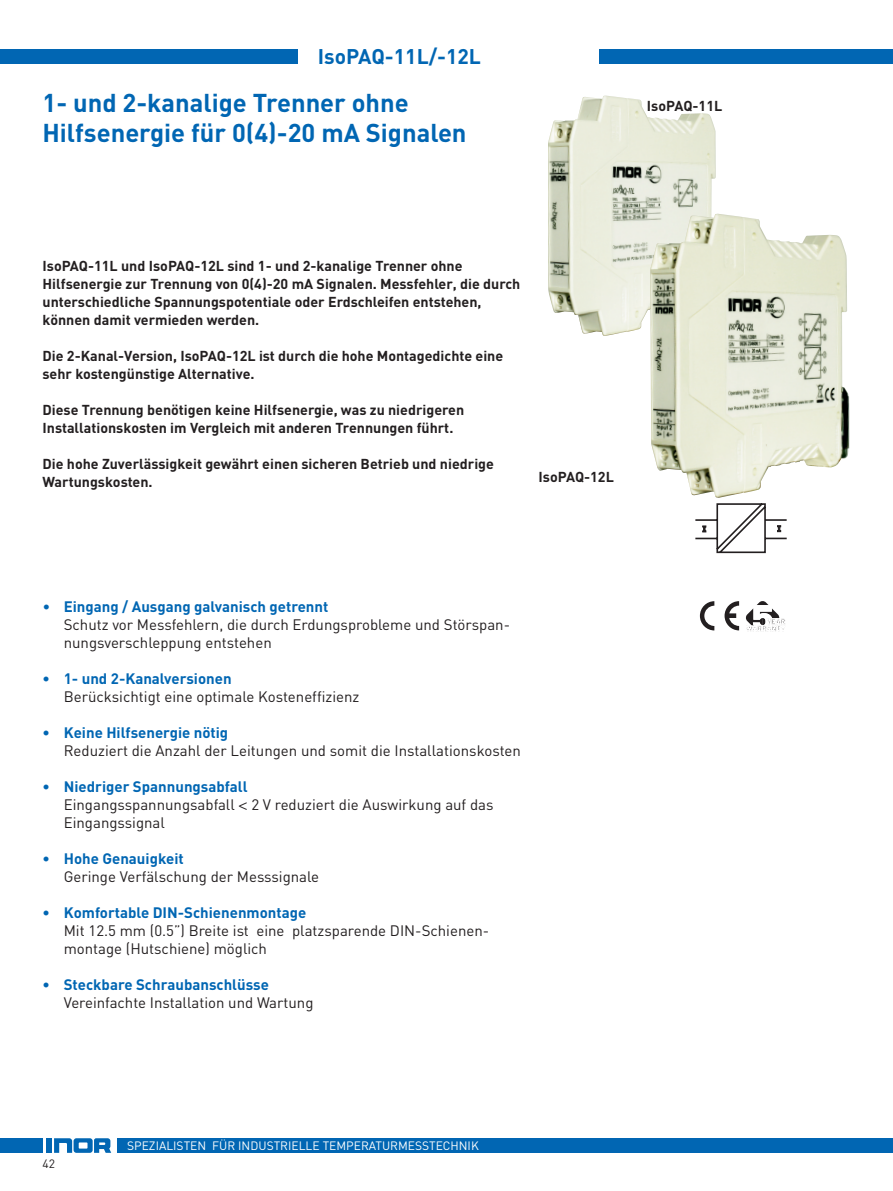
<style>
.page{position:relative;width:893px;height:1191px;background:#fff}
.page>*{position:absolute;margin:0;border:0;box-sizing:border-box;transform-origin:0 0}
.t1{font:700 25.5px/30.6px "DIN";color:#0166b3}
.t2{font:700 21px "DIN";color:#0166b3}
.t3{font:15px/18px "DIN";color:#231f20}
.t4{font:700 15px "DIN";color:#0166b3}
.t5{font:700 14.25px/18px "DIN";color:#231f20}
.t6{font:12px "DIN";color:#fff}
.t7{font:12px "DIN";color:#231f20}
.s1{color:#0166b3}
.s2{font-weight:700;color:#0166b3}
.s3{font-family:"Helvetica Neue"}
</style>
<div class="page">
<div style="left:46px;top:1138px;width:6px;height:14px;background:#0166b3"></div>
<svg style="left:54px;top:1138px;width:57px;height:14px"></svg>
<div style="left:118px;top:1138px;width:775px;height:14px;background:#0166b3"></div>
<div style="left:0;top:49px;width:298px;height:15px;background:#0166b3"></div>
<div style="left:600px;top:49px;width:293px;height:15px;background:#0166b3"></div>
<div style="left:0;top:1138px;width:43px;height:14px;background:#0166b3"></div>
<img style="left:548px;top:96px;width:168px;height:240px">
<img style="left:650px;top:214px;width:199px;height:284px">
<svg style="left:695px;top:503px;width:92px;height:50px"></svg>
<svg style="left:700px;top:601px;width:14px;height:29px"></svg>
<svg style="left:725px;top:601px;width:14px;height:29px"></svg>
<svg style="left:746px;top:601px;width:39px;height:30px"></svg>
<h2 class="t2" style="left:318px;top:43px;width:165px">IsoPAQ-11L/-12L</h2>
<h1 class="t1" style="left:42px;top:86px;width:426px">1- und 2-kanalige Trenner ohne<br>Hilfsenergie für 0(4)-20 mA Signalen</h1>
<p class="t5" style="left:647px;top:96px;width:77px">IsoPAQ-11L</p>
<p class="t5" style="left:43px;top:256px;width:479px">IsoPAQ-11L und IsoPAQ-12L sind 1- und 2-kanalige Trenner ohne Hilfsenergie zur Trennung von 0(4)-20 mA Signalen. Messfehler, die durch unterschiedliche Spannungspotentiale oder Erdschleifen entstehen, können damit vermieden werden.</p>
<p class="t5" style="left:43px;top:346px;width:462px">Die 2-Kanal-Version, IsoPAQ-12L ist durch die hohe Montagedichte eine sehr kostengünstige Alternative.</p>
<p class="t5" style="left:43px;top:400px;width:423px">Diese Trennung benötigen keine Hilfsenergie, was zu niedrigeren<br>Installationskosten im Vergleich mit anderen Trennungen führt.</p>
<p class="t5" style="left:43px;top:454px;width:453px">Die hohe Zuverlässigkeit gewährt einen sicheren Betrieb und niedrige<br>Wartungskosten.</p>
<p class="t5" style="left:539px;top:468px;width:77px">IsoPAQ-12L</p>
<p class="t3" style="left:64px;top:597px;width:448px;text-indent:-21px"><span class="s1">•</span> <span class="s2">Eingang / Ausgang galvanisch getrennt<br></span>Schutz vor Messfehlern, die durch Erdungsprobleme und Störspan&shy;nungsverschleppung entstehen</p>
<p class="t4" style="left:43px;top:669px;width:191px">• 1- und 2-Kanalversionen</p>
<p class="t3" style="left:64px;top:687px;width:297px">Berücksichtigt eine optimale Kosteneffizienz</p>
<p class="t4" style="left:43px;top:723px;width:187px">• Keine Hilfsenergie nötig</p>
<p class="t3" style="left:64px;top:741px;width:459px">Reduziert die Anzahl der Leitungen und somit die Installationskosten</p>
<p class="t3" style="left:64px;top:777px;width:431px;text-indent:-21px"><span class="s2">• Niedriger Spannungsabfall<br></span>Eingangsspannungsabfall <span class="s3">&lt;</span> 2 V reduziert die Auswirkung auf das<br>Eingangssignal</p>
<p class="t4" style="left:43px;top:849px;width:143px">• Hohe Genauigkeit</p>
<p class="t3" style="left:64px;top:867px;width:257px">Geringe Verfälschung der Messsignale</p>
<p class="t4" style="left:43px;top:903px;width:265px">• Komfortable DIN-Schienenmontage</p>
<p class="t3" style="left:64px;top:921px;width:427px">Mit 12.5 mm (0.5”) Breite ist eine platzsparende DIN-Schienen&shy;montage (Hutschiene) möglich</p>
<p class="t4" style="left:43px;top:975px;width:228px">• Steckbare Schraubanschlüsse</p>
<p class="t3" style="left:64px;top:993px;width:251px">Vereinfachte Installation und Wartung</p>
<p class="t7" style="left:42px;top:1155px;width:14px">42</p>
<p class="t6" style="left:127px;top:1138px;width:71px">SPEZIALISTen</p>
<p class="t6" style="left:212px;top:1138px;width:268px">FÜR INDUSTRIelLe TEMPERATURMESSTECHNIK</p>
</div>
